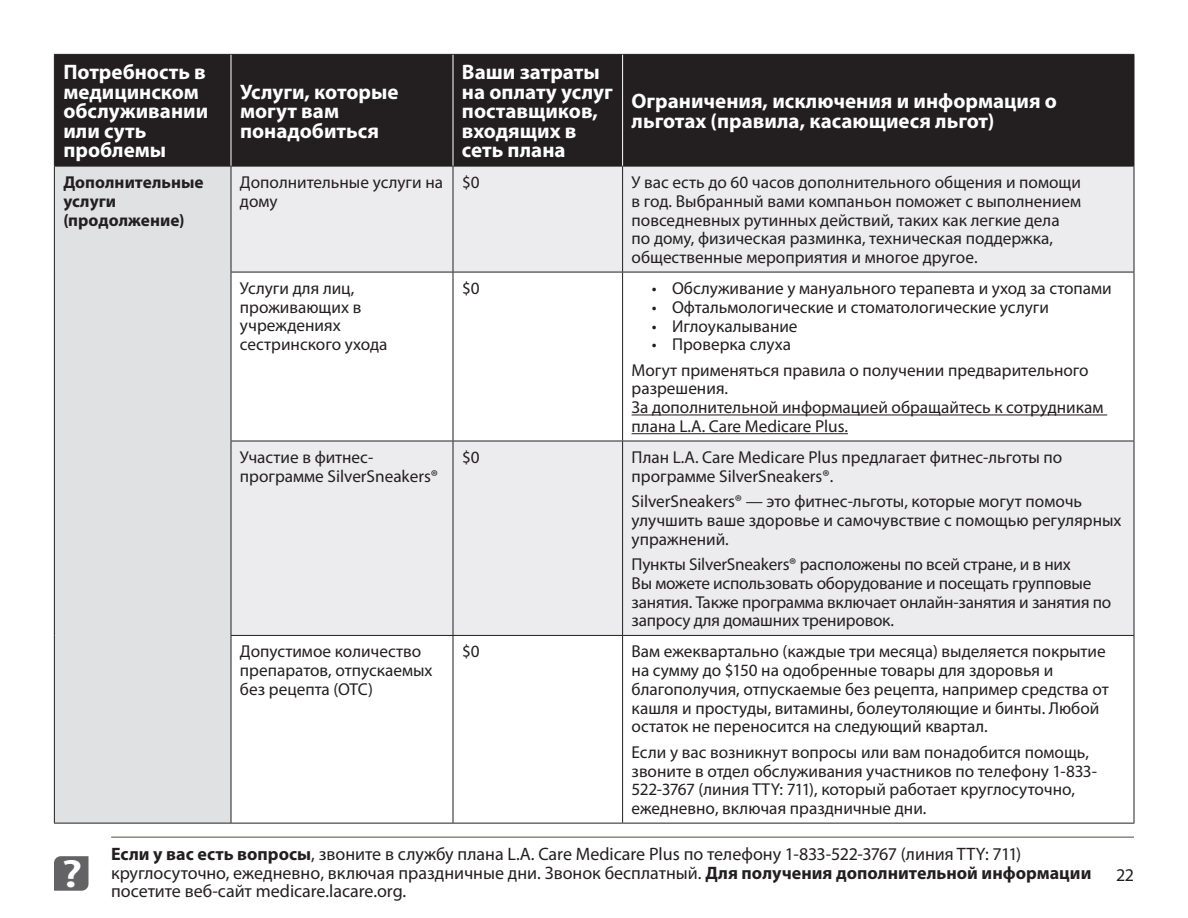
<style>
.page{position:relative;width:1188px;height:918px;background:#fff}
.page>*{position:absolute;margin:0;border:0;box-sizing:border-box;transform-origin:0 0}
.t1{font:600 39.45px "Myriad Pro";color:#fff;scale:1.25 1}
.t2{font:700 21px/19.5px "Myriad Pro";color:#fff}
.t3{font:18px/18.8px "Myriad Pro";color:#231f20}
.t4{font:17.25px/18.8px "Myriad Pro";color:#231f20}
.t5{font:700 17.25px/18.8px "Myriad Pro";color:#231f20}
.s1{font-weight:700}
</style>
<div class="page">
<svg style="left:54px;top:856px;width:34px;height:35px"></svg>
<hr style="left:111px;top:837px;width:1023px;height:1px;background:#524a47">
<div style="left:55px;top:55px;width:1079px;height:111px;background:#231f20"></div>
<div style="left:54px;top:166px;width:177px;height:657px;background:#e0e1e3"></div>
<svg style="left:232px;top:167px;width:902px;height:468px;fill:#ececee"></svg>
<hr style="left:54px;top:54px;width:177px;height:1px;background:#231f20">
<hr style="left:54px;top:55px;width:1px;height:111px;background:#231f20">
<hr style="left:231px;top:54px;width:222px;height:1px;background:#231f20">
<hr style="left:453px;top:54px;width:170px;height:1px;background:#231f20">
<hr style="left:623px;top:54px;width:511px;height:1px;background:#231f20">
<hr style="left:1134px;top:55px;width:1px;height:111px;background:#231f20">
<hr style="left:54px;top:166px;width:177px;height:1px;background:#231f20">
<hr style="left:231px;top:166px;width:222px;height:1px;background:#231f20">
<hr style="left:453px;top:166px;width:170px;height:1px;background:#231f20">
<hr style="left:623px;top:166px;width:511px;height:1px;background:#231f20">
<hr style="left:54px;top:166px;width:1px;height:106px;background:#231f20">
<hr style="left:54px;top:272px;width:1px;height:169px;background:#231f20">
<hr style="left:54px;top:441px;width:1px;height:194px;background:#231f20">
<hr style="left:54px;top:635px;width:1px;height:188px;background:#231f20">
<hr style="left:54px;top:823px;width:177px;height:1px;background:#231f20">
<hr style="left:231px;top:166px;width:1px;height:106px;background:#231f20">
<hr style="left:453px;top:166px;width:1px;height:106px;background:#231f20">
<hr style="left:622px;top:166px;width:1px;height:106px;background:#231f20">
<hr style="left:1134px;top:166px;width:1px;height:106px;background:#231f20">
<hr style="left:231px;top:272px;width:222px;height:1px;background:#231f20">
<hr style="left:231px;top:272px;width:1px;height:169px;background:#231f20">
<hr style="left:453px;top:272px;width:170px;height:1px;background:#231f20">
<hr style="left:453px;top:272px;width:1px;height:169px;background:#231f20">
<hr style="left:623px;top:272px;width:511px;height:1px;background:#231f20">
<hr style="left:622px;top:272px;width:1px;height:169px;background:#231f20">
<hr style="left:1134px;top:272px;width:1px;height:169px;background:#231f20">
<hr style="left:231px;top:441px;width:222px;height:1px;background:#231f20">
<hr style="left:231px;top:441px;width:1px;height:194px;background:#231f20">
<hr style="left:453px;top:441px;width:170px;height:1px;background:#231f20">
<hr style="left:453px;top:441px;width:1px;height:194px;background:#231f20">
<hr style="left:623px;top:441px;width:511px;height:1px;background:#231f20">
<hr style="left:622px;top:441px;width:1px;height:194px;background:#231f20">
<hr style="left:1134px;top:441px;width:1px;height:194px;background:#231f20">
<hr style="left:231px;top:635px;width:222px;height:1px;background:#231f20">
<hr style="left:231px;top:636px;width:1px;height:187px;background:#231f20">
<hr style="left:453px;top:635px;width:170px;height:1px;background:#231f20">
<hr style="left:453px;top:636px;width:1px;height:187px;background:#231f20">
<hr style="left:623px;top:635px;width:511px;height:1px;background:#231f20">
<hr style="left:622px;top:636px;width:1px;height:187px;background:#231f20">
<hr style="left:1134px;top:636px;width:1px;height:187px;background:#231f20">
<hr style="left:231px;top:823px;width:222px;height:1px;background:#231f20">
<hr style="left:453px;top:823px;width:170px;height:1px;background:#231f20">
<hr style="left:623px;top:823px;width:511px;height:1px;background:#231f20">
<hr style="left:231px;top:55px;width:1px;height:111px;background:#fff">
<hr style="left:453px;top:55px;width:1px;height:111px;background:#fff">
<hr style="left:622px;top:55px;width:1px;height:111px;background:#fff">
<hr style="left:632px;top:415px;width:475px;height:1px;background:#231f20">
<hr style="left:632px;top:433px;width:216px;height:1px;background:#231f20">
<p class="t2" style="left:63px;top:62px;width:146px">Потребность в медицинском обслуживании или суть проблемы</p>
<p class="t2" style="left:240px;top:81px;width:160px">Услуги, которые могут вам понадобиться</p>
<p class="t2" style="left:462px;top:62px;width:153px">Ваши затраты на оплату услуг поставщиков, входящих в сеть плана</p>
<p class="t2" style="left:632px;top:91px;width:427px">Ограничения, исключения и информация о льготах (правила, касающиеся льгот)</p>
<p class="t5" style="left:63px;top:172px;width:142px">Дополнительные услуги (продолжение)</p>
<p class="t4" style="left:240px;top:173px;width:205px">Дополнительные услуги на дому</p>
<p class="t4" style="left:462px;top:173px;width:19px">$0</p>
<p class="t4" style="left:632px;top:173px;width:451px">У вас есть до 60 часов дополнительного общения и помощи в год. Выбранный вами компаньон поможет с выполнением повседневных рутинных действий, таких как легкие дела по дому, физическая разминка, техническая поддержка, общественные мероприятия и многое другое.</p>
<p class="t4" style="left:240px;top:279px;width:149px">Услуги для лиц, проживающих в учреждениях сестринского ухода</p>
<p class="t4" style="left:462px;top:279px;width:19px">$0</p>
<p class="t4" style="left:652px;top:279px;width:462px">• Обслуживание у мануального терапевта и уход за стопами</p>
<p class="t4" style="left:652px;top:297px;width:399px">• Офтальмологические и стоматологические услуги</p>
<p class="t4" style="left:652px;top:316px;width:147px">• Иглоукалывание</p>
<p class="t4" style="left:632px;top:331px;width:459px;line-height:25.5px;text-indent:20px">• Проверка слуха<br>Могут применяться правила о получении предварительного</p>
<p class="t4" style="left:632px;top:379px;width:473px">разрешения.<br>За дополнительной информацией обращайтесь к сотрудникам плана L.A. Care Medicare Plus.</p>
<h1 class="t1" style="left:62px;top:849px;width:18px">?</h1>
<p class="t4" style="left:240px;top:447px;width:200px">Участие в фитнес&shy;программе SilverSneakers®</p>
<p class="t4" style="left:462px;top:447px;width:19px">$0</p>
<p class="t4" style="left:632px;top:447px;width:432px">План L.A. Care Medicare Plus предлагает фитнес-льготы по программе SilverSneakers®.</p>
<p class="t4" style="left:632px;top:492px;width:492px">SilverSneakers® — это фитнес-льготы, которые могут помочь улучшить ваше здоровье и самочувствие с помощью регулярных упражнений.</p>
<p class="t4" style="left:632px;top:555px;width:481px">Пункты SilverSneakers® расположены по всей стране, и в них<br>Вы можете использовать оборудование и посещать групповые занятия. Также программа включает онлайн-занятия и занятия по запросу для домашних тренировок.</p>
<p class="t4" style="left:240px;top:642px;width:194px">Допустимое количество препаратов, отпускаемых без рецепта (OTC)</p>
<p class="t4" style="left:462px;top:642px;width:19px">$0</p>
<p class="t4" style="left:632px;top:642px;width:479px">Вам ежеквартально (каждые три месяца) выделяется покрытие на сумму до $150 на одобренные товары для здоровья и благополучия, отпускаемые без рецепта, например средства от кашля и простуды, витамины, болеутоляющие и бинты. Любой остаток не переносится на следующий квартал.</p>
<p class="t4" style="left:632px;top:742px;width:467px">Если у вас возникнут вопросы или вам понадобится помощь, звоните в отдел обслуживания участников по телефону 1-833- 522-3767 (линия TTY: 711), который работает круглосуточно, ежедневно, включая праздничные дни.</p>
<p class="t3" style="left:111px;top:844px;width:982px"><span class="s1">Если у вас есть вопросы</span>, звоните в службу плана L.A. Care Medicare Plus по телефону 1-833-522-3767 (линия TTY: 711) круглосуточно, ежедневно, включая праздничные дни. Звонок бесплатный. <span class="s1">Для получения дополнительной информации </span>посетите веб-сайт medicare.lacare.org.</p>
<p class="t3" style="left:1116px;top:865px;width:19px">22</p>
</div>
